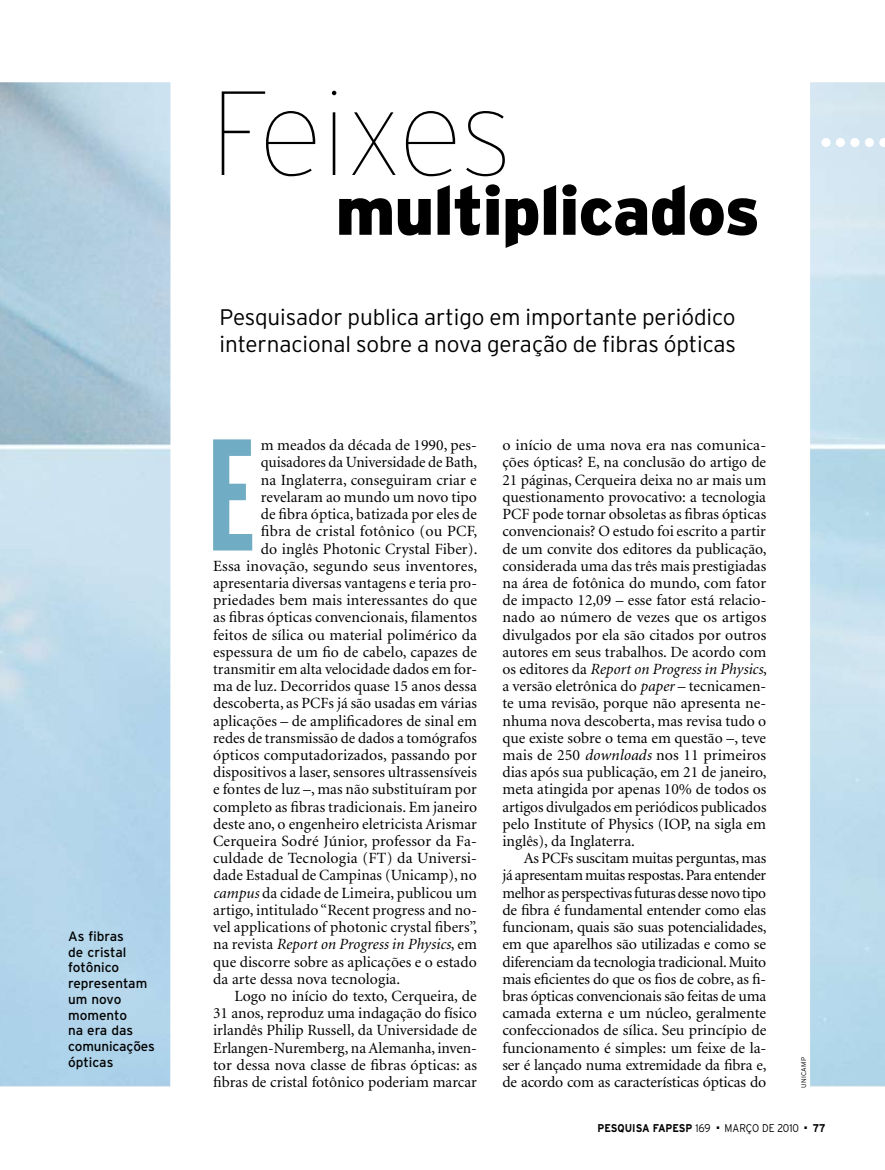
<style>
.page{position:relative;width:885px;height:1170px;background:#fff}
.page>*{position:absolute;margin:0;border:0;box-sizing:border-box;transform-origin:0 0}
.t1{font:700 extra-condensed 158.7px "Interstate";color:#70acc3;scale:.91 1}
.t2{font:100 119.25px "Interstate";letter-spacing:-.02em;color:#000}
.t3{font:900 68.1px "Interstate";letter-spacing:-.015em;color:#000}
.t4{font:300 22.5px/27px "Interstate";letter-spacing:-.005em;color:#000}
.t5{font:15.6px/17.2px "Minion";letter-spacing:.005em;color:#000;text-align:justify}
.t6{font:italic 15.6px "Minion";letter-spacing:.005em;color:#000}
.t7{font:13.5px/15.8px "Interstate";letter-spacing:-.005em;color:#000}
.t8{font:700 11.25px "Interstate";color:#000;scale:.9 1}
.t9{font:300 11.25px "Interstate";color:#000;scale:.9 1}
.t10{font:300 6.75px "Interstate";letter-spacing:.025em;color:#000}
.s1{font-style:italic}
.s2{font-style:normal}
.s3{font-weight:300}
</style>
<div class="page">
<svg style="left:879px;top:138px;width:4px;height:9px"></svg>
<p class="t7" style="left:68px;top:928px;width:88px">As fibras<br>de cristal fotônico representam um novo momento<br>na era das comunicações ópticas</p>
<h2 class="t2" style="left:210px;top:69px;width:304px">Feixes</h2>
<h3 class="t3" style="left:335px;top:172px;width:426px">multiplicados</h3>
<h3 class="t4" style="left:219px;top:303px;width:518px">Pesquisador publica artigo em importante periódico internacional sobre a nova geração de fibras ópticas</h3>
<h1 class="t1" style="left:207px;top:407px;width:55px">E</h1>
<p class="t5" style="left:261px;top:437px;width:217px">m meados da década de 1990, pes-</p>
<p class="t5" style="left:261px;top:454px;width:218px">quisadores da Universidade de Bath,</p>
<p class="t5" style="left:261px;top:471px;width:217px">na Inglaterra, conseguiram criar e</p>
<p class="t5" style="left:261px;top:489px;width:217px">revelaram ao mundo um novo tipo</p>
<p class="t5" style="left:261px;top:506px;width:218px">de fibra óptica, batizada por eles de</p>
<p class="t5" style="left:261px;top:523px;width:218px">fibra de cristal fotônico (ou PCF,</p>
<p class="t5" style="left:261px;top:540px;width:218px">do inglês Photonic Crystal Fiber).</p>
<p class="t5" style="left:213px;top:557px;width:266px">Essa inovação, segundo seus inventores,</p>
<p class="t5" style="left:213px;top:575px;width:265px">apresentaria diversas vantagens e teria pro-</p>
<p class="t5" style="left:213px;top:592px;width:265px">priedades bem mais interessantes do que</p>
<p class="t5" style="left:213px;top:609px;width:265px">as fibras ópticas convencionais, filamentos</p>
<p class="t5" style="left:213px;top:626px;width:265px">feitos de sílica ou material polimérico da</p>
<p class="t5" style="left:213px;top:643px;width:265px">espessura de um fio de cabelo, capazes de</p>
<p class="t5" style="left:213px;top:661px;width:265px">transmitir em alta velocidade dados em for-</p>
<p class="t5" style="left:213px;top:678px;width:265px">ma de luz. Decorridos quase 15 anos dessa</p>
<p class="t5" style="left:213px;top:695px;width:265px">descoberta, as PCFs já são usadas em várias</p>
<p class="t5" style="left:213px;top:712px;width:265px">aplicações – de amplificadores de sinal em</p>
<p class="t5" style="left:213px;top:729px;width:265px">redes de transmissão de dados a tomógrafos</p>
<p class="t5" style="left:213px;top:747px;width:265px">ópticos computadorizados, passando por</p>
<p class="t5" style="left:213px;top:764px;width:265px">dispositivos a laser, sensores ultrassensíveis</p>
<p class="t5" style="left:213px;top:781px;width:265px">e fontes de luz –, mas não substituíram por</p>
<p class="t5" style="left:213px;top:798px;width:265px">completo as fibras tradicionais. Em janeiro</p>
<p class="t5" style="left:213px;top:815px;width:265px">deste ano, o engenheiro eletricista Arismar</p>
<p class="t5" style="left:213px;top:833px;width:265px">Cerqueira Sodré Júnior, professor da Fa-</p>
<p class="t5" style="left:213px;top:850px;width:265px">culdade de Tecnologia (FT) da Universi-</p>
<p class="t5" style="left:213px;top:867px;width:265px">dade Estadual de Campinas (Unicamp), no</p>
<p class="t5" style="left:213px;top:884px;width:265px"><span class="s1">campus</span> da cidade de Limeira, publicou um</p>
<p class="t5" style="left:213px;top:901px;width:265px">artigo, intitulado “Recent progress and no-</p>
<p class="t5" style="left:213px;top:919px;width:266px">vel applications of photonic crystal fibers”,</p>
<p class="t6" style="left:213px;top:936px;width:265px"><span class="s2">na revista</span> Report on Progress in Physics<span class="s2">, em</span></p>
<p class="t5" style="left:213px;top:953px;width:265px">que discorre sobre as aplicações e o estado</p>
<p class="t5" style="left:213px;top:970px;width:189px">da arte dessa nova tecnologia.</p>
<p class="t5" style="left:234px;top:987px;width:244px">Logo no início do texto, Cerqueira, de</p>
<p class="t5" style="left:213px;top:1005px;width:265px">31 anos, reproduz uma indagação do físico</p>
<p class="t5" style="left:213px;top:1022px;width:265px">irlandês Philip Russell, da Universidade de</p>
<p class="t5" style="left:213px;top:1039px;width:265px">Erlangen-Nuremberg, na Alemanha, inven-</p>
<p class="t5" style="left:213px;top:1056px;width:265px">tor dessa nova classe de fibras ópticas: as</p>
<p class="t5" style="left:213px;top:1073px;width:265px">fibras de cristal fotônico poderiam marcar</p>
<p class="t5" style="left:502px;top:437px;width:266px">o início de uma nova era nas comunica&shy;ções ópticas? E, na conclusão do artigo de 21 páginas, Cerqueira deixa no ar mais um questionamento provocativo: a tecnologia PCF pode tornar obsoletas as fibras ópticas convencionais? O estudo foi escrito a partir de um convite dos editores da publicação, considerada uma das três mais prestigiadas na área de fotônica do mundo, com fator de impacto 12,09 – esse fator está relacio&shy;nado ao número de vezes que os artigos divulgados por ela são citados por outros autores em seus trabalhos. De acordo com os editores da <span class="s1">Report on Progress in Physics</span>, a versão eletrônica do <span class="s1">paper</span> – tecnicamen&shy;te uma revisão, porque não apresenta ne&shy;nhuma nova descoberta, mas revisa tudo o que existe sobre o tema em questão –, teve mais de 250 <span class="s1">downloads</span> nos 11 primeiros dias após sua publicação, em 21 de janeiro, meta atingida por apenas 10% de todos os artigos divulgados em periódicos publicados pelo Institute of Physics (IOP, na sigla em inglês), da Inglaterra.</p>
<p class="t5" style="left:502px;top:850px;width:265px;text-indent:21px">As PCFs suscitam muitas perguntas, mas já apresentam muitas respostas. Para entender melhor as perspectivas futuras desse novo tipo de fibra é fundamental entender como elas funcionam, quais são suas potencialidades, em que aparelhos são utilizadas e como se diferenciam da tecnologia tradicional. Muito mais eficientes do que os fios de cobre, as fi&shy;bras ópticas convencionais são feitas de uma camada externa e um núcleo, geralmente confeccionados de sílica. Seu princípio de funcionamento é simples: um feixe de la&shy;ser é lançado numa extremidade da fibra e, de acordo com as características ópticas do</p>
<p class="t10" style="left:799px;top:1087px;width:31px;rotate:-90deg">Unicamp</p>
<p class="t8" style="left:597px;top:1121px;width:127px">PESQUISA FAPESP <span class="s3">169</span></p>
<p class="t9" style="left:716px;top:1121px;width:93px">■ março DE 2010</p>
<p class="t8" style="left:804px;top:1121px;width:25px">■ 77</p>
</div>
